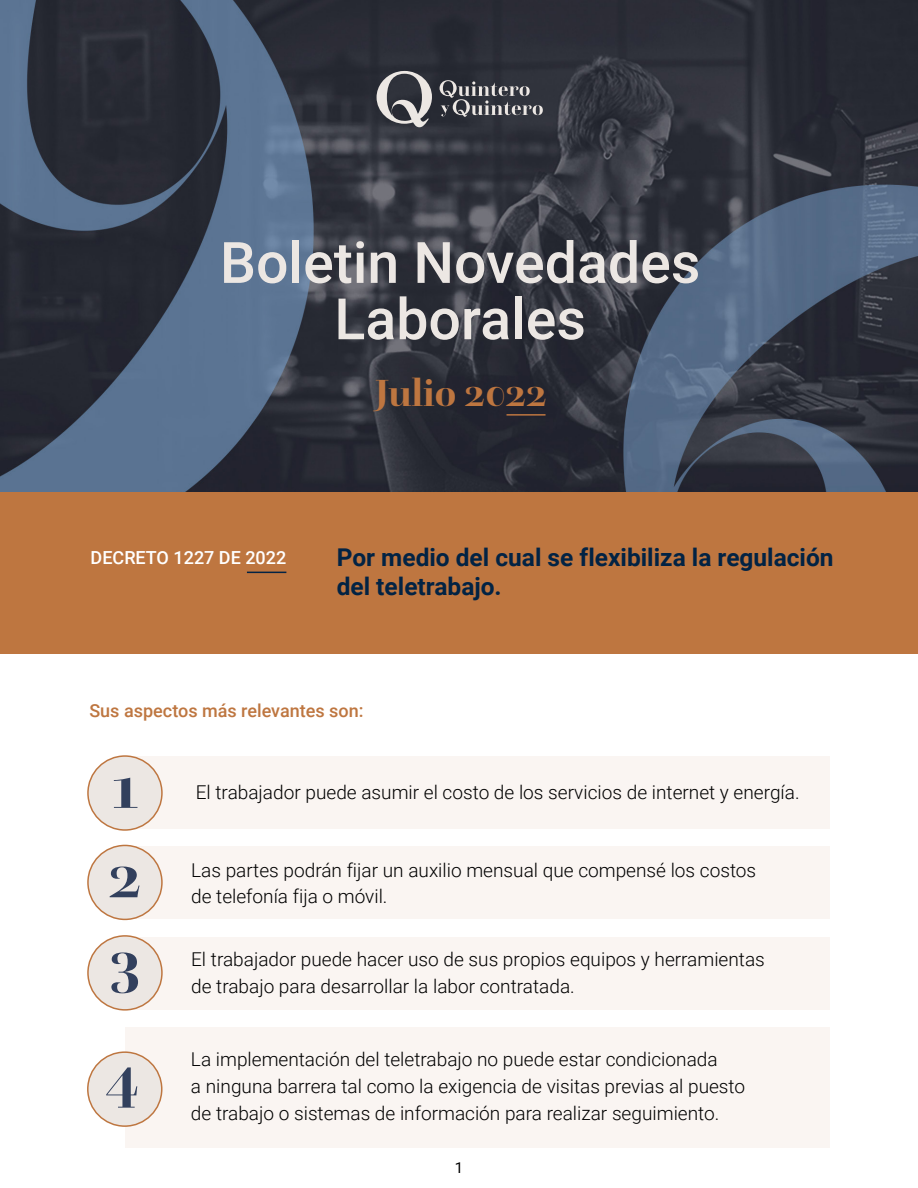
<style>
.page{position:relative;width:918px;height:1188px;background:#fff}
.page>*{position:absolute;margin:0;border:0;box-sizing:border-box;transform-origin:0 0}
.t1{font:700 63px/85.9px "Questa Grande";color:#32405d}
.t2{font:500 57.15px/56.4px "Roboto";color:#ece7e3;text-align:center}
.t3{font:700 39.45px "Questa Grande";color:#be7640}
.t4{font:700 24.45px/29.4px "Roboto";color:#022344}
.t5{font:300 19.05px/26.7px "Roboto";color:#000}
.t6{font:500 18px "Roboto";color:#be7640}
.t7{font:500 18px "Roboto";color:#fff}
.t8{font:15px "Roboto";color:#000}
</style>
<div class="page">
<div style="left:125px;top:756px;width:705px;height:73px;background:#faf5f2"></div>
<div style="left:125px;top:846px;width:705px;height:73px;background:#faf5f2"></div>
<div style="left:125px;top:937px;width:705px;height:73px;background:#faf5f2"></div>
<img style="left:0;top:0;width:918px;height:492px">
<div style="left:0;top:492px;width:918px;height:161px;background:#be7640"></div>
<hr style="left:247px;top:572px;width:39px;height:1px;background:#022344">
<hr style="left:507px;top:414px;width:39px;height:2px;background:#be7640">
<div style="left:88px;top:756px;width:74px;height:74px;background:#ece7e3;border-radius:50%"></div>
<div style="left:87px;top:755px;width:76px;height:76px;border:2px solid #be7640;border-radius:50%"></div>
<div style="left:88px;top:845px;width:74px;height:74px;background:#ece7e3;border-radius:50%"></div>
<div style="left:87px;top:845px;width:76px;height:75px;border:2px solid #be7640;border-radius:50%"></div>
<div style="left:88px;top:936px;width:74px;height:74px;background:#ece7e3;border-radius:50%"></div>
<div style="left:87px;top:935px;width:76px;height:76px;border:2px solid #be7640;border-radius:50%"></div>
<div style="left:125px;top:1027px;width:705px;height:121px;background:#faf5f2"></div>
<div style="left:88px;top:1052px;width:74px;height:74px;background:#ece7e3;border-radius:50%"></div>
<div style="left:87px;top:1051px;width:76px;height:76px;border:2px solid #be7640;border-radius:50%"></div>
<svg style="left:377px;top:71px;width:55px;height:56px;background:#757579"></svg>
<svg style="left:440px;top:80px;width:103px;height:37px;background:#595a60"></svg>
<h2 class="t2" style="left:220px;top:232px;width:482px">Boletin Novedades<br>Laborales</h2>
<h3 class="t3" style="left:375px;top:368px;width:173px">Julio 2022</h3>
<p class="t7" style="left:91px;top:545px;width:197px">DECRETO 1227 DE 2022</p>
<p class="t4" style="left:337px;top:542px;width:498px">Por medio del cual se flexibiliza la regulación del teletrabajo.</p>
<p class="t6" style="left:89px;top:698px;width:276px">Sus aspectos más relevantes son:</p>
<h1 class="t1" style="left:112px;top:743px;width:27px">1</h1>
<p class="t5" style="left:196px;top:778px;width:605px">El trabajador puede asumir el costo de los servicios de internet y energía.</p>
<h1 class="t1" style="left:108px;top:833px;width:35px">2<br>3</h1>
<p class="t5" style="left:191px;top:856px;width:567px">Las partes podrán fijar un auxilio mensual que compensé los costos de telefonía fija o móvil.</p>
<p class="t5" style="left:191px;top:946px;width:575px">El trabajador puede hacer uso de sus propios equipos y herramientas de trabajo para desarrollar la labor contratada.</p>
<h1 class="t1" style="left:106px;top:1033px;width:35px">4</h1>
<p class="t5" style="left:191px;top:1046px;width:556px">La implementación del teletrabajo no puede estar condicionada<br>a ninguna barrera tal como la exigencia de visitas previas al puesto de trabajo o sistemas de información para realizar seguimiento.</p>
<p class="t8" style="left:455px;top:1157px;width:10px">1</p>
</div>
